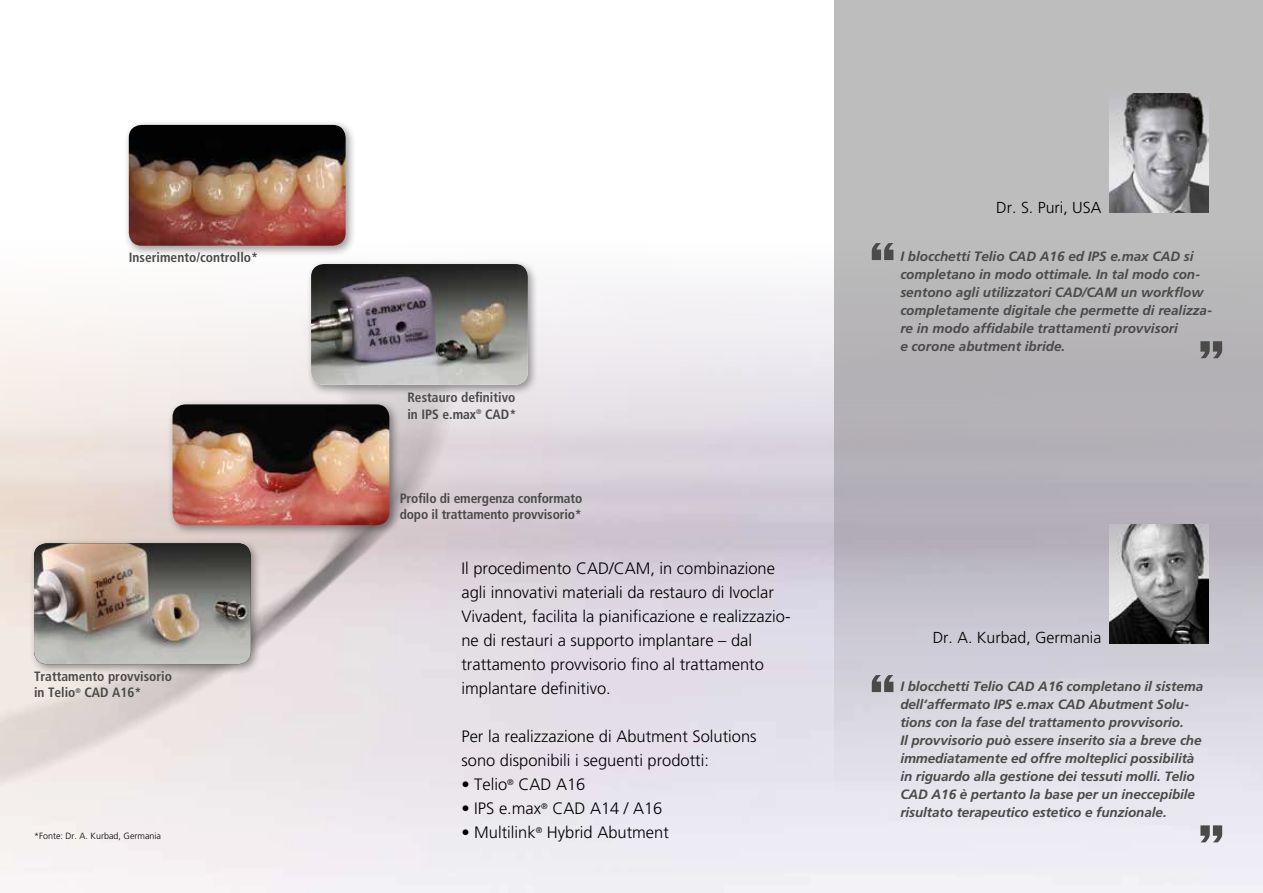
<style>
.page{position:relative;width:1263px;height:893px;background:#fff}
.page>*{position:absolute;margin:0;border:0;box-sizing:border-box;transform-origin:0 0}
.t1{font:300 16.5px/24px "Frutiger";color:#000}
.t2{font:300 15.9px "Frutiger";color:#000}
.t3{font:italic 700 13.5px/18px "Frutiger";letter-spacing:-.005em;color:#4a4a49}
.t4{font:700 condensed 13.5px/16.5px "Frutiger";color:#4a4a49}
.t5{font:300 9px "Frutiger";color:#000}
</style>
<div class="page">
<svg style="left:834px;top:0;width:429px;height:893px;background:#c5c3c9"></svg>
<div style="left:29px;top:538px;width:233px;height:137px;background:#000;opacity:.4"></div>
<img style="left:34px;top:543px;width:217px;height:121px">
<div style="left:306px;top:259px;width:233px;height:137px;background:#000;opacity:.4"></div>
<img style="left:311px;top:264px;width:217px;height:121px">
<div style="left:124px;top:120px;width:233px;height:137px;background:#000;opacity:.4"></div>
<img style="left:129px;top:125px;width:217px;height:121px">
<img style="left:1110px;top:94px;width:99px;height:119px">
<img style="left:1110px;top:524px;width:99px;height:119px">
<div style="left:167px;top:399px;width:234px;height:137px;background:#000;opacity:.4"></div>
<img style="left:173px;top:404px;width:216px;height:121px">
<svg style="left:872px;top:243px;width:21px;height:17px"></svg>
<svg style="left:872px;top:675px;width:21px;height:17px"></svg>
<svg style="left:1200px;top:341px;width:22px;height:17px"></svg>
<svg style="left:1200px;top:825px;width:22px;height:17px"></svg>
<p class="t4" style="left:129px;top:249px;width:131px">Inserimento/controllo*</p>
<p class="t4" style="left:34px;top:668px;width:140px">Trattamento provvisorio in Telio<sup>®</sup> CAD A16*</p>
<p class="t5" style="left:34px;top:831px;width:129px">*Fonte: Dr. A. Kurbad, Germania</p>
<p class="t4" style="left:407px;top:389px;width:110px">Restauro definitivo in IPS e.max<sup>®</sup> CAD*</p>
<p class="t4" style="left:400px;top:490px;width:184px">Profilo di emergenza conformato dopo il trattamento provvisorio*</p>
<p class="t1" style="left:461px;top:557px;width:331px">Il procedimento CAD/CAM, in combinazione agli innovativi materiali da restauro di Ivoclar Vivadent, facilita la pianificazione e realizzazio&shy;ne di restauri a supporto implantare – dal trattamento provvisorio fino al trattamento implantare definitivo.</p>
<p class="t1" style="left:461px;top:725px;width:297px">Per la realizzazione di Abutment Solutions sono disponibili i seguenti prodotti:</p>
<p class="t1" style="left:461px;top:773px;width:125px">• Telio<sup>®</sup> CAD A16</p>
<p class="t1" style="left:461px;top:797px;width:203px">• IPS e.max<sup>®</sup> CAD A14 / A16</p>
<p class="t1" style="left:461px;top:821px;width:209px">• Multilink<sup>®</sup> Hybrid Abutment</p>
<p class="t2" style="left:996px;top:198px;width:107px">Dr. S. Puri, USA</p>
<p class="t3" style="left:900px;top:247px;width:314px">I blocchetti Telio CAD A16 ed IPS e.max CAD si completano in modo ottimale. In tal modo con&shy;sentono agli utilizzatori CAD/CAM un workflow completamente digitale che permette di realizza&shy;re in modo affidabile trattamenti provvisori<br>e corone abutment ibride.</p>
<p class="t2" style="left:933px;top:629px;width:170px">Dr. A. Kurbad, Germania</p>
<p class="t3" style="left:900px;top:678px;width:304px">I blocchetti Telio CAD A16 completano il sistema dell‘affermato IPS e.max CAD Abutment Solu&shy;tions con la fase del trattamento provvisorio.<br>Il provvisorio può essere inserito sia a breve che immediatamente ed offre molteplici possibilità in riguardo alla gestione dei tessuti molli. Telio CAD A16 è pertanto la base per un ineccepibile risultato terapeutico estetico e funzionale.</p>
</div>
